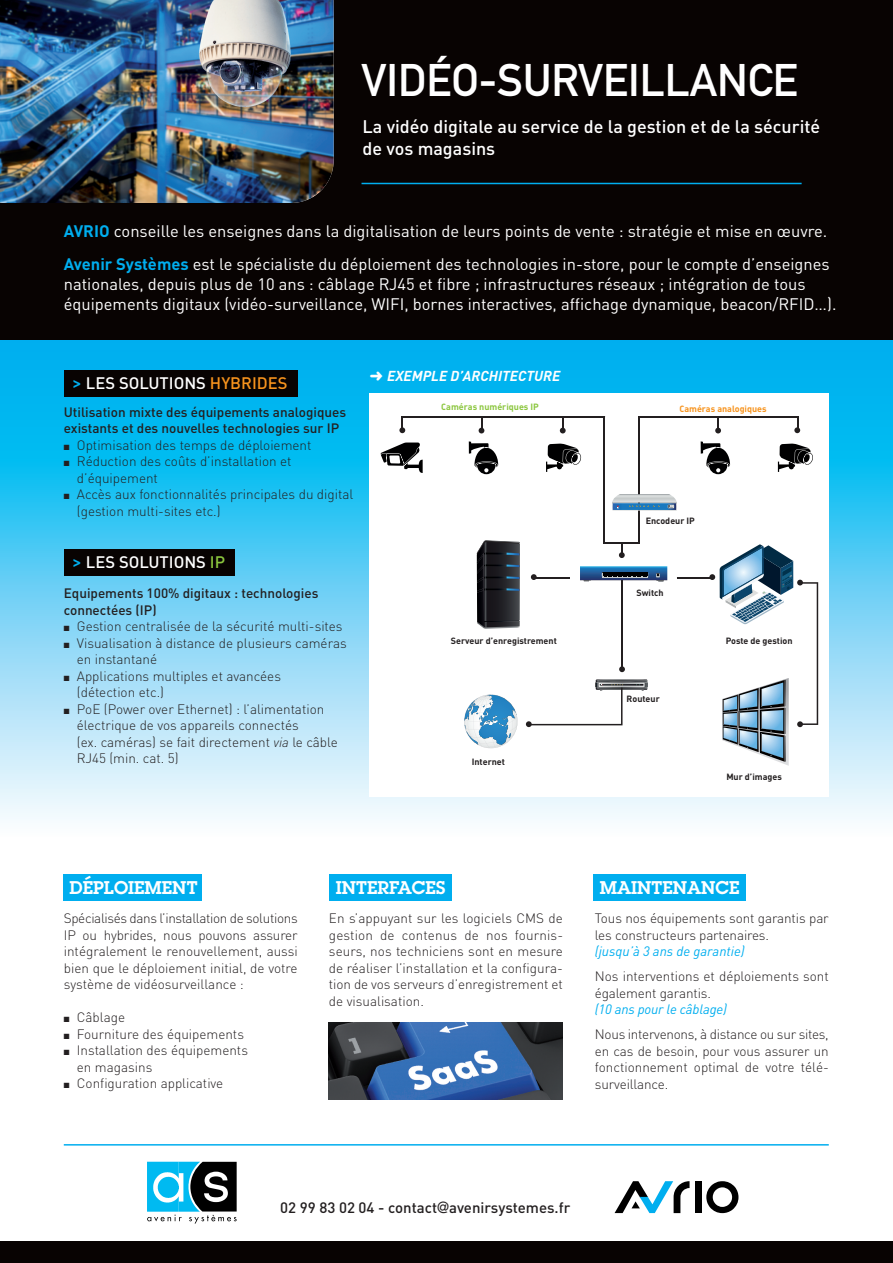
<style>
.page{position:relative;width:893px;height:1263px;background:#fff}
.page>*{position:absolute;margin:0;border:0;box-sizing:border-box;transform-origin:0 0}
.t1{font:700 45px "DIN Alternate";color:#fff}
.t2{font:500 18px/21.6px "DIN";color:#fff}
.t3{font:600 18px "Lubalin Graph";color:#fff}
.t4{font:16.5px/33.3px "DIN";color:#fff}
.t5{font:500 16.5px "DIN";color:#fff}
.t6{font:500 15px "DIN";color:#231f20}
.t7{font:italic 700 14.25px "DIN";color:#fff}
.t8{font:300 13.5px/16.5px "DIN";color:#231f20}
.t9{font:500 13.5px/16.5px "DIN";color:#231f20}
.t10{font:italic 13.5px "DIN";letter-spacing:-.005em;color:#00aeef}
.t11{font:700 9px "DIN";color:#231f20}
.t12{font:700 9px "DIN";color:#8bc63e}
.t13{font:700 9px "DIN";color:#f7931d}
.s1{font-weight:700;color:#00aeef}
.s2{font-size:18px;color:#00aeef}
.s3{color:#f7931d}
.s4{color:#8bc63e}
.s5{font-style:italic}
.s6{font-family:"Futura";font-weight:400}
</style>
<div class="page">
<img style="left:0;top:340px;width:893px;height:480px">
<div style="left:0;top:0;width:893px;height:340px;background:#080302"></div>
<img style="left:0;top:0;width:334px;height:203px">
<div style="left:0;top:1242px;width:893px;height:21px;background:#080302"></div>
<div style="left:370px;top:393px;width:459px;height:403px;background:#fff"></div>
<svg style="left:531px;top:574px;width:6px;height:6px"></svg>
<svg style="left:619px;top:666px;width:6px;height:6px"></svg>
<hr style="left:401px;top:416px;width:204px;height:1px;background:#231f20">
<svg style="left:399px;top:417px;width:6px;height:16px"></svg>
<svg style="left:560px;top:417px;width:6px;height:16px"></svg>
<svg style="left:619px;top:543px;width:6px;height:15px"></svg>
<hr style="left:621px;top:574px;width:2px;height:95px;background:#231f20">
<svg style="left:479px;top:417px;width:5px;height:16px"></svg>
<hr style="left:638px;top:416px;width:160px;height:1px;background:#231f20">
<svg style="left:794px;top:416px;width:6px;height:17px"></svg>
<svg style="left:715px;top:417px;width:6px;height:16px"></svg>
<svg style="left:381px;top:442px;width:42px;height:31px"></svg>
<svg style="left:469px;top:441px;width:29px;height:33px"></svg>
<svg style="left:546px;top:443px;width:36px;height:29px"></svg>
<svg style="left:701px;top:441px;width:29px;height:33px"></svg>
<svg style="left:778px;top:443px;width:35px;height:29px"></svg>
<hr style="left:604px;top:416px;width:1px;height:127px;background:#231f20">
<hr style="left:638px;top:501px;width:1px;height:42px;background:#231f20">
<hr style="left:638px;top:416px;width:1px;height:83px;background:#231f20">
<hr style="left:534px;top:577px;width:36px;height:1px;background:#231f20">
<hr style="left:677px;top:577px;width:36px;height:1px;background:#231f20">
<svg style="left:612px;top:494px;width:65px;height:17px"></svg>
<svg style="left:477px;top:540px;width:43px;height:89px;background:#2d3036"></svg>
<svg style="left:464px;top:679px;width:184px;height:70px"></svg>
<hr style="left:604px;top:542px;width:35px;height:1px;background:#231f20">
<svg style="left:709px;top:544px;width:109px;height:222px"></svg>
<svg style="left:580px;top:566px;width:87px;height:15px"></svg>
<hr style="left:361px;top:183px;width:441px;height:1px;background:#00aeef">
<hr style="left:64px;top:1144px;width:765px;height:1px;background:#00aeef">
<div style="left:64px;top:370px;width:234px;height:27px;background:#080302"></div>
<div style="left:64px;top:549px;width:171px;height:27px;background:#080302"></div>
<div style="left:594px;top:874px;width:152px;height:27px;background:#00aeef"></div>
<div style="left:64px;top:874px;width:138px;height:27px;background:#00aeef"></div>
<div style="left:329px;top:874px;width:122px;height:27px;background:#00aeef"></div>
<svg style="left:147px;top:1162px;width:90px;height:61px"></svg>
<div style="left:695px;top:1181px;width:7px;height:32px;background:#000"></div>
<svg style="left:706px;top:1181px;width:32px;height:32px"></svg>
<svg style="left:615px;top:1181px;width:74px;height:32px"></svg>
<img style="left:329px;top:1023px;width:234px;height:77px">
<h1 class="t1" style="left:361px;top:54px;width:438px">VIDÉO-SURVEILLANCE</h1>
<h2 class="t2" style="left:362px;top:115px;width:459px">La vidéo digitale au service de la gestion et de la sécurité de vos magasins</h2>
<p class="t4" style="left:64px;top:215px;width:767px"><span class="s1">AVRIO</span> conseille les enseignes dans la digitalisation de leurs points de vente : stratégie et mise en œuvre.<br><span class="s1">Avenir Systèmes</span> est le spécialiste du déploiement des technologies in-store, pour le compte d’enseignes</p>
<p class="t4" style="left:64px;top:275px;width:774px;line-height:19.8px">nationales, depuis plus de 10 ans : câblage RJ45 et fibre ; infrastructures réseaux ; intégration de tous équipements digitaux (vidéo-surveillance, WIFI, bornes interactives, affichage dynamique, beacon/RFID…).</p>
<p class="t5" style="left:72px;top:373px;width:217px"><span class="s2">&gt;</span> LES SOLUTIONS <span class="s3">HYBRIDES</span></p>
<p class="t9" style="left:64px;top:403px;width:284px">Utilisation mixte des équipements analogiques existants et des nouvelles technologies sur IP</p>
<p class="t8" style="left:64px;top:436px;width:249px">■ Optimisation des temps de déploiement</p>
<p class="t8" style="left:77px;top:453px;width:216px;text-indent:-13px">■ Réduction des coûts d’installation et d’équipement</p>
<p class="t8" style="left:77px;top:486px;width:278px;text-indent:-13px">■ Accès aux fonctionnalités principales du digital (gestion multi-sites etc.)</p>
<p class="t5" style="left:72px;top:552px;width:155px"><span class="s2">&gt;</span> LES SOLUTIONS <span class="s4">IP</span></p>
<p class="t9" style="left:64px;top:585px;width:256px">Equipements 100% digitaux : technologies connectées (IP)</p>
<p class="t8" style="left:64px;top:618px;width:280px">■ Gestion centralisée de la sécurité multi-sites</p>
<p class="t8" style="left:77px;top:634px;width:271px;text-indent:-13px">■ Visualisation à distance de plusieurs caméras en instantané</p>
<p class="t8" style="left:77px;top:667px;width:206px;text-indent:-13px">■ Applications multiples et avancées (détection etc.)</p>
<p class="t8" style="left:77px;top:700px;width:262px;text-indent:-13px">■ PoE (Power over Ethernet) : l’alimentation électrique de vos appareils connectés<br>(ex. caméras) se fait directement <span class="s5">via</span> le câble RJ45 (min. cat. 5)</p>
<p class="t7" style="left:370px;top:367px;width:192px">➜ EXEMPLE D’ARCHITECTURE</p>
<p class="t12" style="left:441px;top:401px;width:99px">Caméras numériques IP</p>
<p class="t13" style="left:679px;top:403px;width:89px">Caméras analogiques</p>
<p class="t11" style="left:646px;top:515px;width:51px">Encodeur IP</p>
<p class="t11" style="left:451px;top:635px;width:107px">Serveur d’enregistrement</p>
<p class="t11" style="left:472px;top:756px;width:35px">Internet</p>
<p class="t11" style="left:636px;top:587px;width:29px">Switch</p>
<p class="t11" style="left:627px;top:693px;width:35px">Routeur</p>
<p class="t11" style="left:726px;top:635px;width:68px">Poste de gestion</p>
<p class="t11" style="left:726px;top:771px;width:57px">Mur d’images</p>
<h2 class="t3" style="left:69px;top:877px;width:130px">DÉPLOIEMENT</h2>
<h2 class="t3" style="left:600px;top:877px;width:141px">MAINTENANCE</h2>
<h2 class="t3" style="left:336px;top:877px;width:111px">INTERFACES</h2>
<p class="t8" style="left:329px;top:910px;width:236px;text-align:justify">En s’appuyant sur les logiciels CMS de gestion de contenus de nos fournis&shy;seurs, nos techniciens sont en mesure de réaliser l’installation et la configura&shy;tion de vos serveurs d’enregistrement et de visualisation.</p>
<p class="t8" style="left:595px;top:910px;width:235px">Tous nos équipements sont garantis par les constructeurs partenaires.</p>
<p class="t10" style="left:595px;top:943px;width:151px">(jusqu’à 3 ans de garantie)</p>
<p class="t8" style="left:595px;top:968px;width:235px">Nos interventions et déploiements sont également garantis.</p>
<p class="t10" style="left:595px;top:1001px;width:134px">(10 ans pour le câblage)</p>
<p class="t8" style="left:595px;top:1026px;width:235px;text-align:justify">Nous intervenons, à distance ou sur sites, en cas de besoin, pour vous assurer un fonctionnement optimal de votre télé&shy;surveillance.</p>
<p class="t8" style="left:64px;top:910px;width:235px;text-align:justify">Spécialisés dans l’installation de solutions IP ou hybrides, nous pouvons assurer intégralement le renouvellement, aussi bien que le déploiement initial, de votre système de vidéosurveillance :</p>
<p class="t8" style="left:64px;top:1009px;width:63px">■ Câblage</p>
<p class="t8" style="left:64px;top:1025px;width:182px">■ Fourniture des équipements</p>
<p class="t8" style="left:77px;top:1042px;width:173px;text-indent:-13px">■ Installation des équipements en magasins</p>
<p class="t8" style="left:64px;top:1075px;width:161px">■ Configuration applicative</p>
<p class="t6" style="left:280px;top:1198px;width:291px">02 99 83 02 04 - contact<span class="s6">@</span>avenirsystemes.fr</p>
</div>
